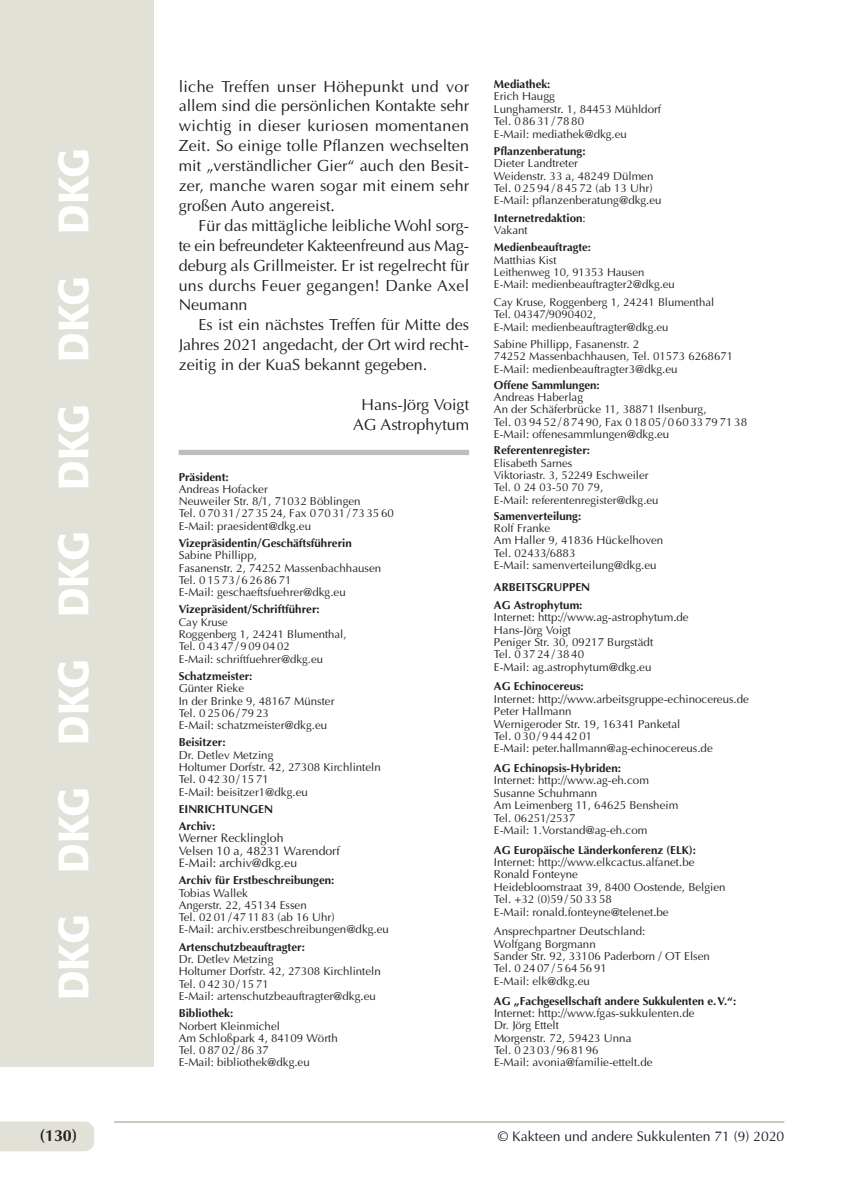
<style>
.page{position:relative;width:844px;height:1191px;background:#fff}
.page>*{position:absolute;margin:0;border:0;box-sizing:border-box;transform-origin:0 0}
.t1{font:500 42px "Formata";color:#fff}
.t2{font:16.1px/19.9px "Optima";color:#231f20;text-align:justify}
.t3{font:700 16.1px "Optima";color:#231f20}
.t4{font:14px "Optima";color:#231f20}
.t5{font:12.25px/12.2px "Optima";color:#231f20}
.t6{font:11.55px/12.4px "Optima";color:#231f20}
.t7{font:700 11.55px/17.3px "Optima";color:#231f20}
.t8{font:11.38px/12.4px "Optima";color:#231f20}
.t9{font:700 11.38px "Optima";color:#231f20}
.s1{font-weight:400}
</style>
<div class="page">
<div style="left:0;top:0;width:154px;height:1067px;background:#e1e1d7"></div>
<div style="left:0;top:1121px;width:94px;height:30px;background:#e1e1d7"></div>
<hr style="left:114px;top:1121px;width:670px;height:1px;background:#96937a">
<div style="left:179px;top:450px;width:290px;height:5px;background:#bcbdc0"></div>
<h1 class="t1" style="left:56px;top:1000px;width:853px;rotate:-90deg">DKG DKG DKG DKG DKG DKG DKG</h1>
<p class="t2" style="left:179px;top:76px;width:292px">liche Treffen unser Höhepunkt und vor allem sind die persönlichen Kontakte sehr wichtig in dieser kuriosen momentanen Zeit. So einige tolle Pflanzen wechselten mit „verständlicher Gier“ auch den Besit&shy;zer, manche waren sogar mit einem sehr großen Auto angereist.</p>
<h2 class="t2" style="left:179px;top:215px;width:292px;text-indent:20px">Für das mittägliche leibliche Wohl sorg&shy;te ein befreundeter Kakteenfreund aus Mag&shy;deburg als Grillmeister. Er ist regelrecht für uns durchs Feuer gegangen! Danke Axel Neumann</h2>
<h2 class="t2" style="left:179px;top:315px;width:292px;text-indent:20px">Es ist ein nächstes Treffen für Mitte des Jahres 2021 angedacht, der Ort wird recht&shy;zeitig in der KuaS bekannt gegeben.</h2>
<h2 class="t2" style="left:353px;top:394px;width:117px;text-align:center">Hans-Jörg Voigt<br>AG Astrophytum</h2>
<p class="t7" style="left:179px;top:468px;width:52px">Präsident:</p>
<p class="t6" style="left:179px;top:483px;width:217px">Andreas Hofacker<br>Neuweiler Str. 8/1, 71032 Böblingen<br>Tel. 0 70 31 / 2735 24, Fax 0 70 31 / 73 35 60<br>E-Mail: praesident@dkg.eu</p>
<p class="t7" style="left:179px;top:534px;width:174px">Vizepräsidentin/Geschäftsführerin</p>
<p class="t6" style="left:179px;top:549px;width:204px">Sabine Phillipp,<br>Fasanenstr. 2, 74252 Massenbachhausen<br>Tel. 01573/6268671<br>E-Mail: geschaeftsfuehrer@dkg.eu</p>
<p class="t7" style="left:179px;top:601px;width:142px">Vizepräsident/Schriftführer:</p>
<p class="t8" style="left:179px;top:615px;width:169px">Cay Kruse<br>Roggenberg 1, 24241 Blumenthal,<br>Tel. 04347/9090402<br>E-Mail: schriftfuehrer@dkg.eu</p>
<p class="t7" style="left:179px;top:667px;width:75px">Schatzmeister:</p>
<p class="t6" style="left:179px;top:682px;width:157px">Günter Rieke<br>In der Brinke 9, 48167 Münster<br>Tel. 0 25 06 / 79 23<br>E-Mail: schatzmeister@dkg.eu</p>
<p class="t7" style="left:179px;top:733px;width:48px">Beisitzer:</p>
<p class="t6" style="left:179px;top:748px;width:204px">Dr. Detlev Metzing<br>Holtumer Dorfstr. 42, 27308 Kirchlinteln<br>Tel. 0 42 30 / 15 71<br>E-Mail: beisitzer1@dkg.eu</p>
<p class="t7" style="left:179px;top:800px;width:96px">EINRICHTUNGEN<br>Archiv:</p>
<p class="t5" style="left:179px;top:832px;width:162px">Werner Recklingloh<br>Velsen 10 a, 48231 Warendorf<br>E-Mail: archiv@dkg.eu</p>
<p class="t7" style="left:179px;top:871px;width:157px">Archiv für Erstbeschreibungen:</p>
<p class="t6" style="left:179px;top:886px;width:212px">Tobias Wallek<br>Angerstr. 22, 45134 Essen<br>Tel. 0201 / 47 11 83 (ab 16 Uhr)<br>E-Mail: archiv.erstbeschreibungen@dkg.eu</p>
<p class="t7" style="left:179px;top:938px;width:128px">Artenschutzbeauftragter:</p>
<p class="t6" style="left:179px;top:953px;width:204px">Dr. Detlev Metzing<br>Holtumer Dorfstr. 42, 27308 Kirchlinteln<br>Tel. 0 42 30 / 15 71<br>E-Mail: artenschutzbeauftragter@dkg.eu</p>
<p class="t7" style="left:179px;top:1004px;width:56px">Bibliothek:</p>
<p class="t6" style="left:179px;top:1019px;width:160px">Norbert Kleinmichel<br>Am Schloßpark 4, 84109 Wörth<br>Tel. 0 87 02 / 86 37<br>E-Mail: bibliothek@dkg.eu</p>
<p class="t7" style="left:494px;top:75px;width:58px">Mediathek:</p>
<p class="t6" style="left:494px;top:90px;width:169px">Erich Haugg<br>Lunghamerstr. 1, 84453 Mühldorf<br>Tel. 0 86 31 / 78 80<br>E-Mail: mediathek@dkg.eu</p>
<p class="t7" style="left:494px;top:142px;width:93px">Pflanzenberatung:</p>
<p class="t6" style="left:494px;top:157px;width:169px">Dieter Landtreter<br>Weidenstr. 33 a, 48249 Dülmen<br>Tel. 0 25 94 / 8 45 72 (ab 13 Uhr)<br>E-Mail: pflanzenberatung@dkg.eu</p>
<p class="t7" style="left:494px;top:211px;width:93px;line-height:12.4px">Internetredaktion<span class="s1">:<br>Vakant</span></p>
<p class="t9" style="left:494px;top:241px;width:99px">Medienbeauftragte:</p>
<p class="t8" style="left:494px;top:254px;width:182px">Matthias Kist<br>Leithenweg 10, 91353 Hausen<br>E-Mail: medienbeauftragter2@dkg.eu</p>
<p class="t8" style="left:494px;top:296px;width:222px">Cay Kruse, Roggenberg 1, 24241 Blumenthal<br>Tel. 04347/9090402,<br>E-Mail: medienbeauftragter@dkg.eu</p>
<p class="t6" style="left:494px;top:338px;width:241px">Sabine Phillipp, Fasanenstr. 2<br>74252 Massenbachhausen, Tel. 01573 6268671<br>E-Mail: medienbeauftragter3@dkg.eu</p>
<p class="t7" style="left:494px;top:376px;width:107px">Offene Sammlungen:</p>
<p class="t6" style="left:494px;top:391px;width:254px">Andreas Haberlag<br>An der Schäferbrücke 11, 38871 Ilsenburg,<br>Tel. 039452/87490, Fax 01805/06033797138<br>E-Mail: offenesammlungen@dkg.eu</p>
<p class="t7" style="left:494px;top:441px;width:97px">Referentenregister:</p>
<p class="t8" style="left:494px;top:456px;width:166px">Elisabeth Sarnes<br>Viktoriastr. 3, 52249 Eschweiler<br>Tel. 0 24 03-50 70 79,<br>E-Mail: referentenregister@dkg.eu</p>
<p class="t7" style="left:494px;top:507px;width:89px">Samenverteilung:</p>
<p class="t6" style="left:494px;top:522px;width:171px">Rolf Franke<br>Am Haller 9, 41836 Hückelhoven<br>Tel. 02433/6883<br>E-Mail: samenverteilung@dkg.eu</p>
<p class="t7" style="left:494px;top:579px;width:98px">ARBEITSGRUPPEN<br>AG Astrophytum:</p>
<p class="t6" style="left:494px;top:611px;width:196px">Internet: http://www.ag-astrophytum.de<br>Hans-Jörg Voigt<br>Peniger Str. 30, 09217 Burgstädt<br>Tel. 0 37 24 / 38 40<br>E-Mail: ag.astrophytum@dkg.eu</p>
<p class="t7" style="left:494px;top:678px;width:91px">AG Echinocereus:</p>
<p class="t6" style="left:494px;top:692px;width:256px">Internet: http://www.arbeitsgruppe-echinocereus.de Peter Hallmann<br>Wernigeroder Str. 19, 16341 Panketal<br>Tel. 030/9444201<br>E-Mail: peter.hallmann@ag-echinocereus.de</p>
<p class="t7" style="left:494px;top:759px;width:128px">AG Echinopsis-Hybriden:</p>
<p class="t6" style="left:494px;top:774px;width:186px">Internet: http://www.ag-eh.com<br>Susanne Schuhmann<br>Am Leimenberg 11, 64625 Bensheim<br>Tel. 06251/2537<br>E-Mail: 1.Vorstand@ag-eh.com</p>
<p class="t7" style="left:494px;top:841px;width:203px">AG Europäische Länderkonferenz (ELK):</p>
<p class="t6" style="left:494px;top:856px;width:233px">Internet: http://www.elkcactus.alfanet.be Ronald Fonteyne<br>Heidebloomstraat 39, 8400 Oostende, Belgien Tel. +32 (0)59 / 50 33 58<br>E-Mail: ronald.fonteyne@telenet.be</p>
<p class="t6" style="left:494px;top:925px;width:217px">Ansprechpartner Deutschland:<br>Wolfgang Borgmann<br>Sander Str. 92, 33106 Paderborn / OT Elsen<br>Tel. 02407/5645691<br>E-Mail: elk@dkg.eu</p>
<p class="t7" style="left:494px;top:992px;width:244px">AG „Fachgesellschaft andere Sukkulenten e.V.“:</p>
<p class="t6" style="left:494px;top:1006px;width:202px">Internet: http://www.fgas-sukkulenten.de<br>Dr. Jörg Ettelt<br>Morgenstr. 72, 59423 Unna<br>Tel. 0 23 03 / 96 81 96<br>E-Mail: avonia@familie-ettelt.de</p>
<h2 class="t3" style="left:40px;top:1126px;width:39px">(130)</h2>
<p class="t4" style="left:497px;top:1128px;width:288px">© Kakteen und andere Sukkulenten 71 (9) 2020</p>
</div>
